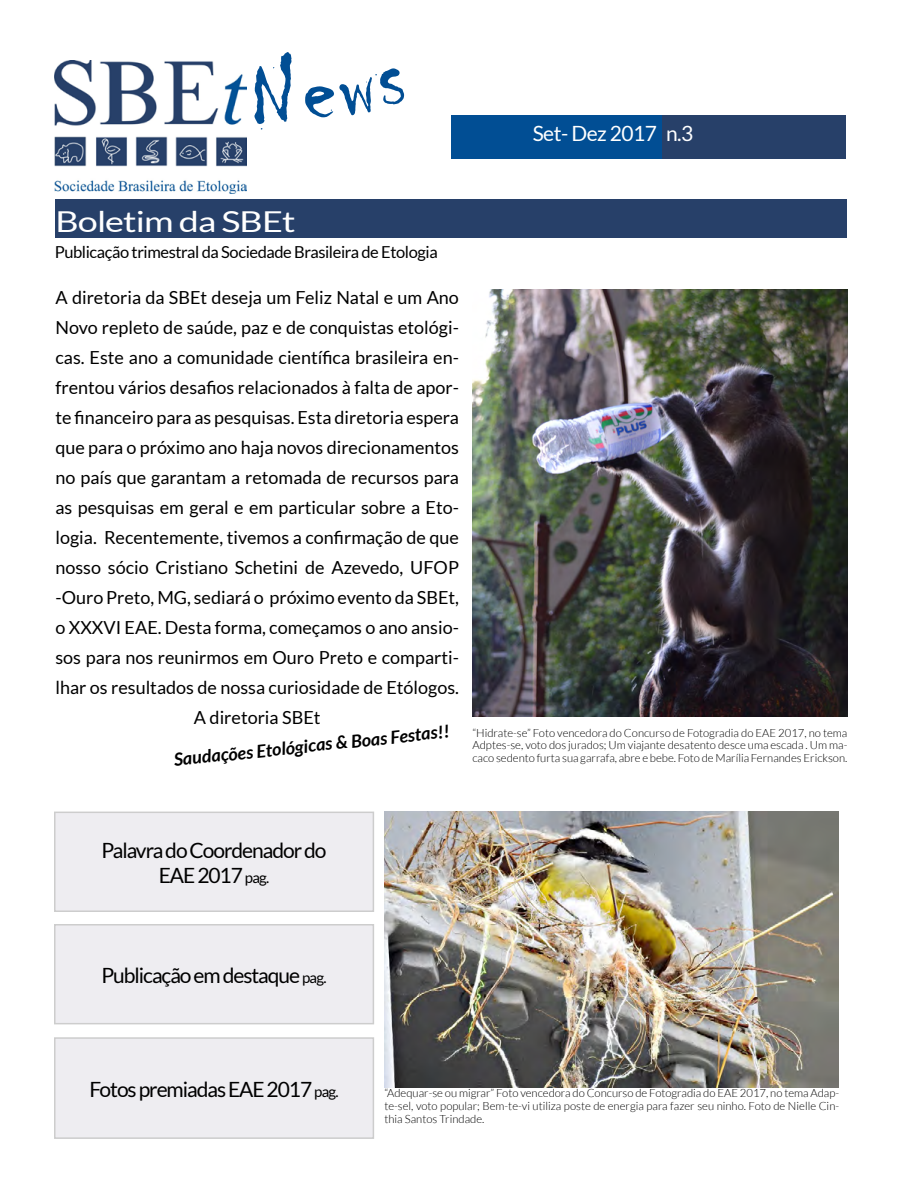
<style>
.page{position:relative;width:900px;height:1200px;background:#fff}
.page>*{position:absolute;margin:0;border:0;box-sizing:border-box;transform-origin:0 0}
.t1{font:104.1px "Chiller";color:#014e94}
.t2{font:28.8px "Lato";letter-spacing:-.025em;color:#fff;scale:1.25 1}
.t3{font:21px/25.2px "Lato";letter-spacing:-.05em;color:#000;text-align:center}
.t4{font:21px "Lato";letter-spacing:-.025em;color:#fff}
.t5{font:18px/30px "Lato";color:#000;text-align:center}
.t6{font:italic 700 18px "Lato";color:#000}
.t7{font:16.5px "Lato";letter-spacing:-.025em;color:#000}
.t8{font:300 11.25px/12.8px "Lato";color:#000;text-align:justify}
.s1{font-size:15px}
</style>
<div class="page">
<div style="left:56px;top:200px;width:792px;height:38px;background:#274069"></div>
<img style="left:54px;top:60px;width:192px;height:134px">
<div style="left:662px;top:116px;width:184px;height:43px;background:#274069"></div>
<div style="left:55px;top:925px;width:318px;height:99px;background:#eeedf1"></div>
<div style="left:54px;top:924px;width:320px;height:100px;border:2px solid #cdcdcd"></div>
<div style="left:55px;top:812px;width:318px;height:99px;background:#eeedf1"></div>
<div style="left:54px;top:812px;width:320px;height:100px;border:2px solid #cdcdcd"></div>
<img style="left:384px;top:812px;width:454px;height:275px">
<div style="left:452px;top:116px;width:210px;height:43px;background:#014e94"></div>
<div style="left:55px;top:1038px;width:318px;height:100px;background:#eeedf1"></div>
<div style="left:54px;top:1037px;width:320px;height:102px;border:2px solid #cdcdcd"></div>
<img style="left:472px;top:290px;width:376px;height:427px">
<h1 class="t1" style="left:238px;top:46px;width:158px;rotate:-11deg">News</h1>
<p class="t4" style="left:533px;top:122px;width:162px">Set- Dez 2017 n.3</p>
<h2 class="t2" style="left:56px;top:206px;width:193px">Boletim da SBEt</h2>
<p class="t7" style="left:55px;top:243px;width:385px">Publicação trimestral da Sociedade Brasileira de Etologia</p>
<p class="t5" style="left:56px;top:282px;width:405px">A diretoria da SBEt deseja um Feliz Natal e um Ano Novo repleto de saúde, paz e de conquistas etológi&shy;cas. Este ano a comunidade científica brasileira en&shy;frentou vários desafios relacionados à falta de apor&shy;te financeiro para as pesquisas. Esta diretoria espera que para o próximo ano haja novos direcionamentos no país que garantam a retomada de recursos para as pesquisas em geral e em particular sobre a Eto&shy;logia. Recentemente, tivemos a confirmação de que nosso sócio Cristiano Schetini de Azevedo, UFOP -Ouro Preto, MG, sediará o próximo evento da SBEt, o XXXVI EAE. Desta forma, começamos o ano ansio&shy;sos para nos reunirmos em Ouro Preto e comparti&shy;lhar os resultados de nossa curiosidade de Etólogos.<br>A diretoria SBEt</p>
<p class="t6" style="left:173px;top:750px;width:278px;rotate:-6deg">Saudações Etológicas &amp; Boas Festas!!</p>
<p class="t8" style="left:472px;top:726px;width:376px">“Hidrate-se” Foto vencedora do Concurso de Fotogradia do EAE 2017, no tema<br>Adptes-se, voto dos jurados; Um viajante desatento desce uma escada . Um ma-</p>
<p class="t8" style="left:472px;top:752px;width:376px">caco sedento furta sua garrafa, abre e bebe. Foto de Marília Fernandes Erickson.</p>
<p class="t3" style="left:102px;top:837px;width:227px">Palavra do Coordenador do<br>EAE 2017 <span class="s1">pag.</span></p>
<p class="t3" style="left:102px;top:962px;width:227px">Publicação em destaque <span class="s1">pag.</span></p>
<p class="t3" style="left:90px;top:1076px;width:251px">Fotos premiadas EAE 2017 <span class="s1">pag.</span></p>
<p class="t8" style="left:384px;top:1087px;width:457px">“Adequar-se ou migrar” Foto vencedora do Concurso de Fotogradia do EAE 2017, no tema Adap&shy;te-sel, voto popular; Bem-te-vi utiliza poste de energia para fazer seu ninho. Foto de Nielle Cin&shy;thia Santos Trindade.</p>
</div>
